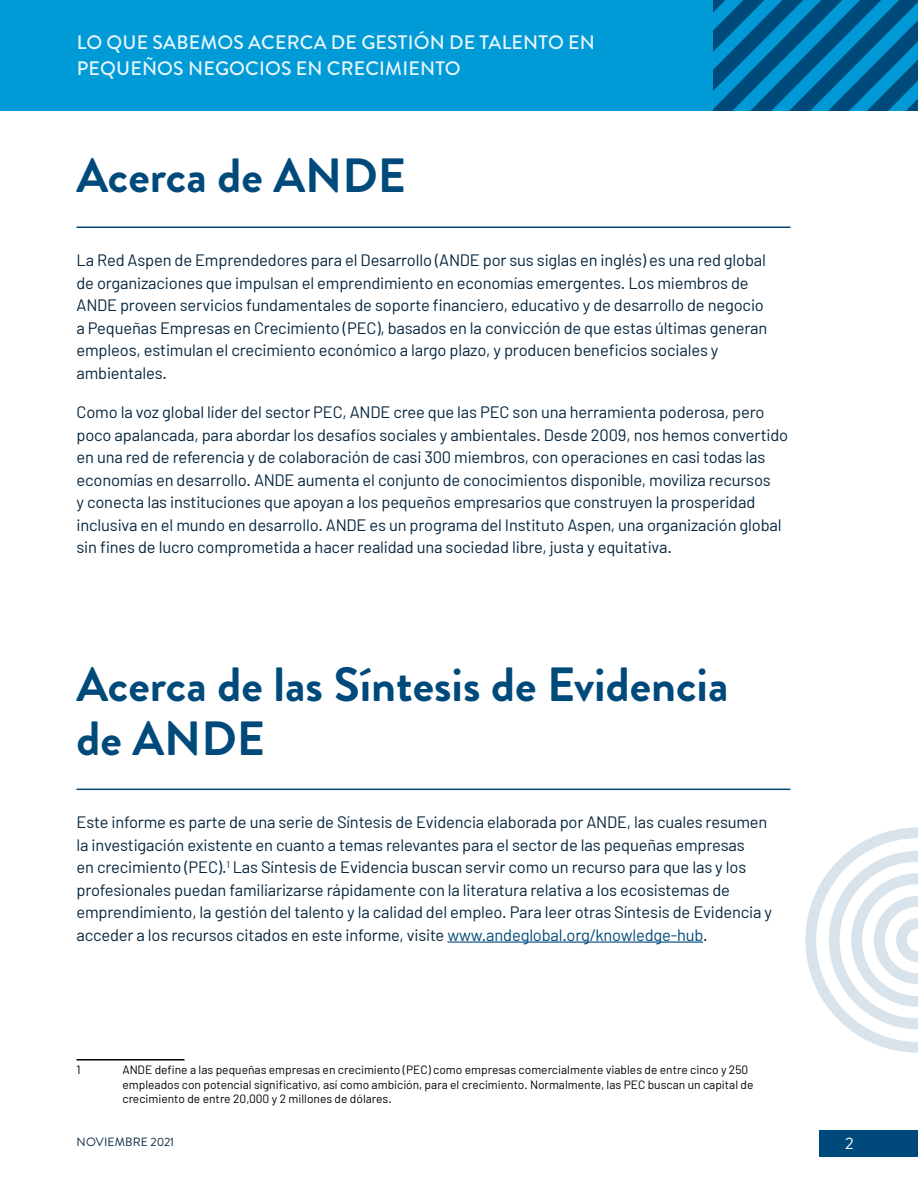
<style>
.page{position:relative;width:918px;height:1188px;background:#fff}
.page>*{position:absolute;margin:0;border:0;box-sizing:border-box;transform-origin:0 0}
.t1{font:700 48px/54px "Brandon Grotesque";color:#00497b}
.t2{font:500 19.5px/25.5px "Brandon Grotesque";letter-spacing:.01em;color:#e7f6fc}
.t3{font:16.5px/22.5px "Barlow";letter-spacing:-.01em;color:#06253e}
.t4{font:16.5px "Brandon Grotesque";color:#fff}
.t5{font:12px/14.4px "Barlow";color:#000}
.t6{font:12px "Brandon Grotesque";letter-spacing:.01em;color:#06253e}
.s1{color:#00497b}
</style>
<div class="page">
<div style="left:820px;top:1130px;width:98px;height:27px;background:#00497b"></div>
<div style="left:0;top:0;width:918px;height:111px;background:#009ad6"></div>
<img style="left:714px;top:0;width:204px;height:111px">
<hr style="left:77px;top:226px;width:713px;height:2px;background:#00497b">
<hr style="left:77px;top:789px;width:713px;height:1px;background:#00497b">
<hr style="left:447px;top:942px;width:256px;height:1px;background:#00497b">
<hr style="left:77px;top:1059px;width:108px;height:2px;background:#000">
<svg style="left:805px;top:827px;width:113px;height:226px"></svg>
<p class="t2" style="left:77px;top:30px;width:520px">LO QUE SABEMOS ACERCA DE GESTIÓN DE TALENTO EN<br>PEQUEÑOS NEGOCIOS EN CRECIMIENTO</p>
<h1 class="t1" style="left:77px;top:150px;width:331px">Acerca de ANDE</h1>
<p class="t3" style="left:77px;top:248px;width:692px">La Red Aspen de Emprendedores para el Desarrollo (ANDE por sus siglas en inglés) es una red global de organizaciones que impulsan el emprendimiento en economías emergentes. Los miembros de ANDE proveen servicios fundamentales de soporte financiero, educativo y de desarrollo de negocio a Pequeñas Empresas en Crecimiento (PEC), basados en la convicción de que estas últimas generan empleos, estimulan el crecimiento económico a largo plazo, y producen beneficios sociales y ambientales.</p>
<p class="t3" style="left:77px;top:400px;width:713px">Como la voz global líder del sector PEC, ANDE cree que las PEC son una herramienta poderosa, pero poco apalancada, para abordar los desafíos sociales y ambientales. Desde 2009, nos hemos convertido en una red de referencia y de colaboración de casi 300 miembros, con operaciones en casi todas las economías en desarrollo. ANDE aumenta el conjunto de conocimientos disponible, moviliza recursos<br>y conecta las instituciones que apoyan a los pequeños empresarios que construyen la prosperidad inclusiva en el mundo en desarrollo. ANDE es un programa del Instituto Aspen, una organización global sin fines de lucro comprometida a hacer realidad una sociedad libre, justa y equitativa.</p>
<h1 class="t1" style="left:77px;top:658px;width:654px">Acerca de las Síntesis de Evidencia de ANDE</h1>
<p class="t3" style="left:77px;top:810px;width:697px">Este informe es parte de una serie de Síntesis de Evidencia elaborada por ANDE, las cuales resumen la investigación existente en cuanto a temas relevantes para el sector de las pequeñas empresas<br>en crecimiento (PEC).<sup>1</sup> Las Síntesis de Evidencia buscan servir como un recurso para que las y los profesionales puedan familiarizarse rápidamente con la literatura relativa a los ecosistemas de emprendimiento, la gestión del talento y la calidad del empleo. Para leer otras Síntesis de Evidencia y acceder a los recursos citados en este informe, visite <span class="s1">www.andeglobal.org/knowledge-hub</span>.</p>
<p class="t5" style="left:77px;top:1062px;width:6px">1</p>
<p class="t5" style="left:122px;top:1062px;width:633px">ANDE define a las pequeñas empresas en crecimiento (PEC) como empresas comercialmente viables de entre cinco y 250 empleados con potencial significativo, así como ambición, para el crecimiento. Normalmente, las PEC buscan un capital de crecimiento de entre 20,000 y 2 millones de dólares.</p>
<p class="t6" style="left:77px;top:1134px;width:99px">NOVIEMBRE 2021</p>
<p class="t4" style="left:845px;top:1132px;width:10px">2</p>
</div>
